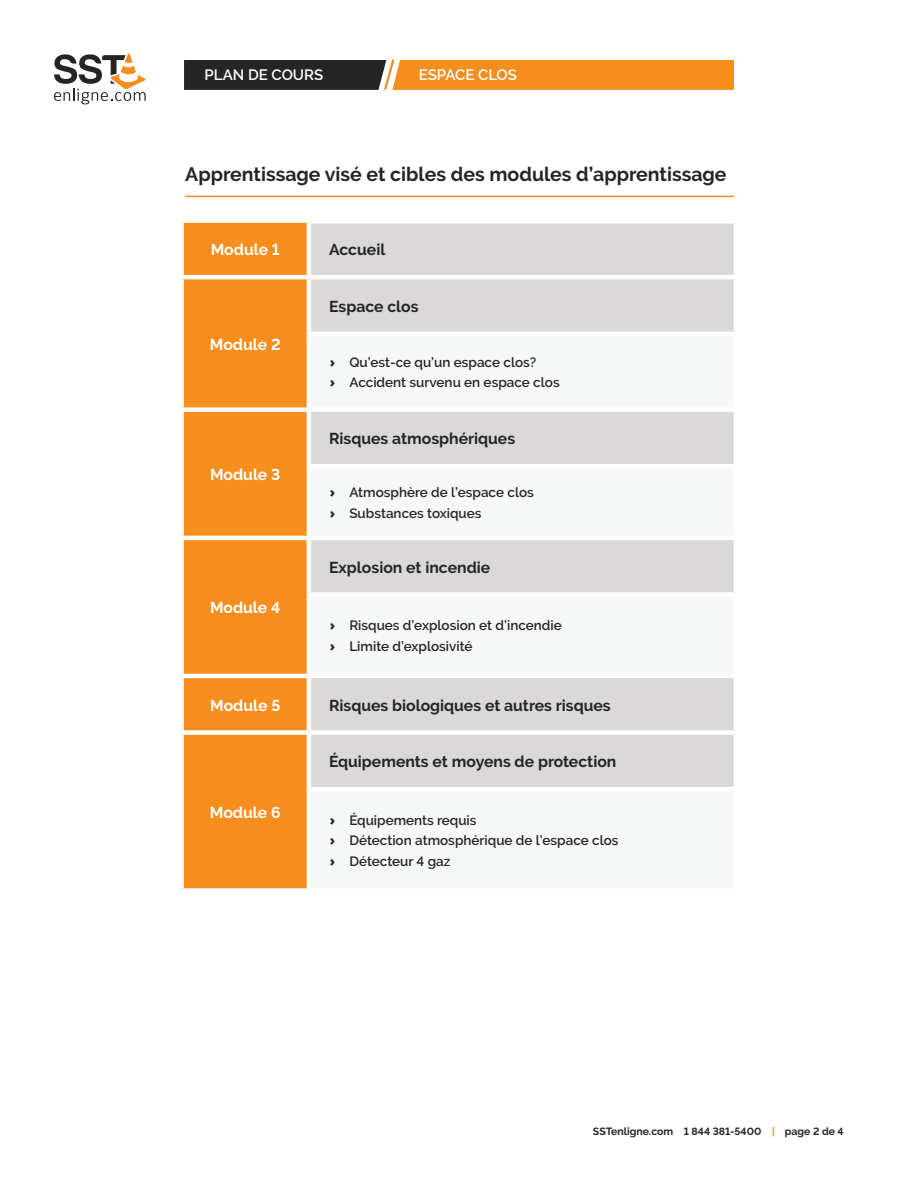
<style>
.page{position:relative;width:918px;height:1188px;background:#fff}
.page>*{position:absolute;margin:0;border:0;box-sizing:border-box;transform-origin:0 0}
.Titre_2_-_Numéros{font:700 19.5px "Rising Sun";color:#262526}
.Titre_2_-_tableau{font:700 15.75px "Rising Sun";color:#262526}
.Titre_tableau{font:700 15.75px "Rising Sun";color:#fff}
.t1{font:600 15px "Rising Sun";color:#fff}
.t2{font:600 13.5px "Rising Sun";color:#262526}
.t3{font:700 10.5px "Rising Sun";color:#262526}
.s1{font-family:"Open Sans";font-weight:800}
.s2{color:#f68e1e}
</style>
<div class="page">
<svg style="left:54px;top:54px;width:92px;height:50px"></svg>
<svg style="left:184px;top:59px;width:550px;height:31px;background:#ad6f2d"></svg>
<hr style="left:185px;top:196px;width:549px;height:1px;background:#f68e1e">
<div style="left:184px;top:223px;width:123px;height:665px;background:#f68e1e"></div>
<div style="left:311px;top:224px;width:423px;height:108px;background:#dad8d8"></div>
<svg style="left:311px;top:412px;width:423px;height:375px;fill:#dad8d8"></svg>
<hr style="left:309px;top:275px;width:429px;height:4px;background:#fff">
<div style="left:307px;top:464px;width:431px;height:5px;background:#fff"></div>
<hr style="left:309px;top:536px;width:429px;height:4px;background:#fff">
<div style="left:307px;top:592px;width:431px;height:5px;background:#fff"></div>
<hr style="left:309px;top:674px;width:429px;height:4px;background:#fff">
<div style="left:309px;top:730px;width:429px;height:5px;background:#fff"></div>
<hr style="left:179px;top:275px;width:130px;height:4px;background:#fff">
<div style="left:179px;top:407px;width:130px;height:5px;background:#fff"></div>
<hr style="left:179px;top:536px;width:130px;height:4px;background:#fff">
<hr style="left:179px;top:674px;width:130px;height:4px;background:#fff">
<div style="left:179px;top:730px;width:130px;height:5px;background:#fff"></div>
<p class="t1" style="left:205px;top:66px;width:120px">PLAN DE COURS</p>
<p class="t1" style="left:419px;top:66px;width:100px">ESPACE CLOS</p>
<p class="Titre_2_-_Numéros" style="left:185px;top:163px;width:543px">Apprentissage visé et cibles des modules d’apprentissage</p>
<p class="Titre_tableau" style="left:211px;top:241px;width:70px">Module 1</p>
<p class="Titre_2_-_tableau" style="left:329px;top:241px;width:58px">Accueil</p>
<p class="Titre_tableau" style="left:210px;top:335px;width:72px">Module 2</p>
<p class="Titre_tableau" style="left:210px;top:466px;width:72px">Module 3</p>
<p class="Titre_tableau" style="left:210px;top:599px;width:72px">Module 4</p>
<p class="Titre_2_-_tableau" style="left:329px;top:297px;width:91px">Espace clos</p>
<p class="t2" style="left:330px;top:354px;width:208px"><span class="s1">›</span> Qu’est-ce qu’un espace clos?</p>
<p class="t2" style="left:330px;top:375px;width:231px"><span class="s1">›</span> Accident survenu en espace clos</p>
<p class="Titre_2_-_tableau" style="left:329px;top:430px;width:188px">Risques atmosphériques</p>
<p class="t2" style="left:330px;top:485px;width:206px"><span class="s1">›</span> Atmosphère de l’espace clos</p>
<p class="t2" style="left:330px;top:505px;width:153px"><span class="s1">›</span> Substances toxiques</p>
<p class="Titre_2_-_tableau" style="left:329px;top:558px;width:163px">Explosion et incendie</p>
<p class="t2" style="left:330px;top:618px;width:233px"><span class="s1">›</span> Risques d’explosion et d’incendie</p>
<p class="t2" style="left:330px;top:638px;width:144px"><span class="s1">›</span> Limite d’explosivité</p>
<p class="Titre_tableau" style="left:210px;top:696px;width:72px">Module 5</p>
<p class="Titre_2_-_tableau" style="left:329px;top:696px;width:283px">Risques biologiques et autres risques</p>
<p class="Titre_tableau" style="left:210px;top:803px;width:72px">Module 6</p>
<p class="Titre_2_-_tableau" style="left:329px;top:753px;width:289px">Équipements et moyens de protection</p>
<p class="t2" style="left:330px;top:812px;width:148px"><span class="s1">›</span> Équipements requis</p>
<p class="t2" style="left:330px;top:833px;width:290px"><span class="s1">›</span> Détection atmosphérique de l’espace clos</p>
<p class="t2" style="left:330px;top:853px;width:122px"><span class="s1">›</span> Détecteur 4 gaz</p>
<p class="t3" style="left:593px;top:1126px;width:252px">SSTenligne.com 1 844 381-5400 <span class="s2">|</span> page 2 de 4</p>
</div>
